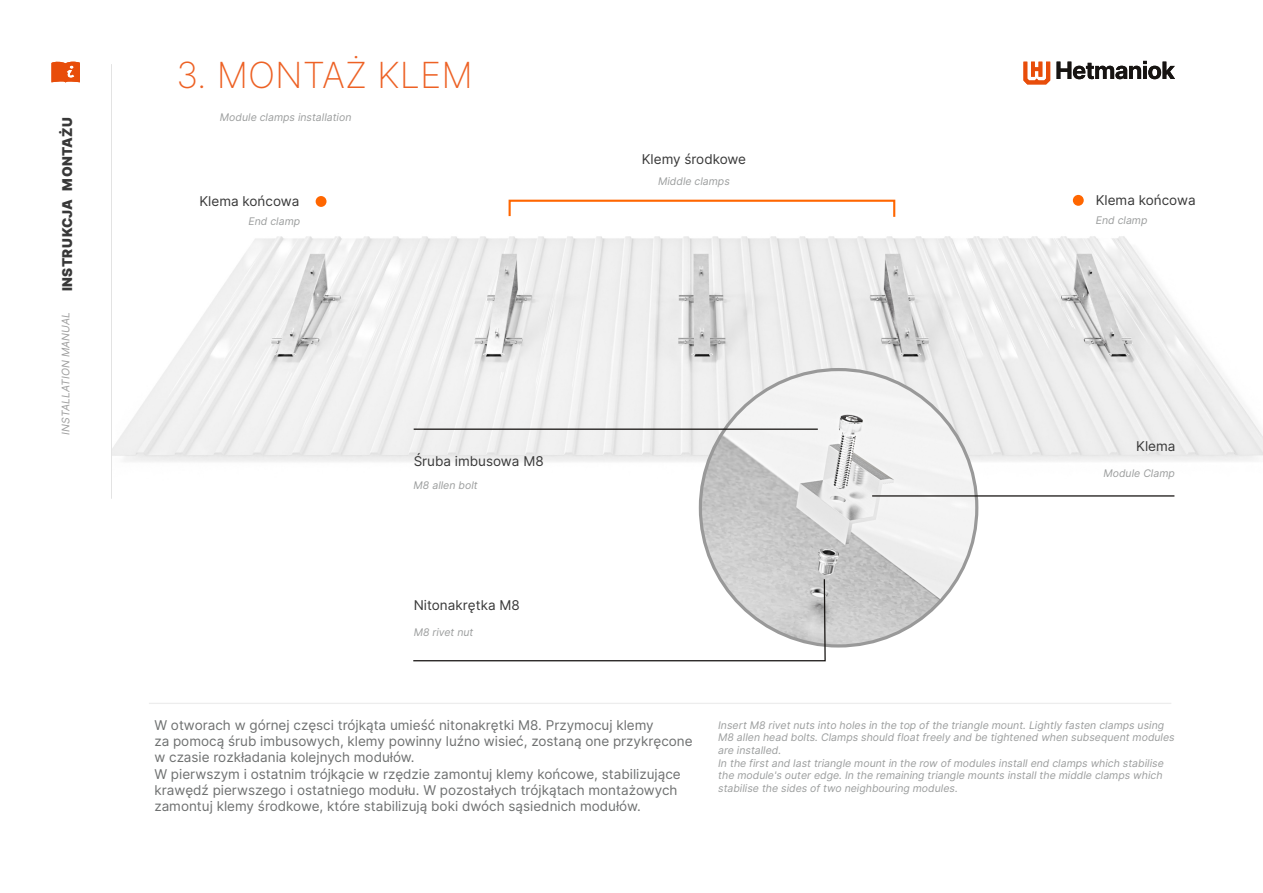
<style>
.page{position:relative;width:1263px;height:893px;background:#fff}
.page>*{position:absolute;margin:0;border:0;box-sizing:border-box;transform-origin:0 0}
.t1{font:200 36px "Inter";color:#ed6124}
.t2{font:13.5px/16.4px "Inter";color:#6e7070}
.t3{font:13.5px "Inter";color:#383838}
.t4{font:700 13.5px "Inter";letter-spacing:.04em;color:#383838}
.t5{font:italic 10.5px/12.8px "Inter";color:#9c9e9e}
.t6{font:italic 10.5px "Inter";color:#9e9e9e}
</style>
<div class="page">
<img style="left:113px;top:236px;width:1150px;height:244px">
<svg style="left:1023px;top:62px;width:27px;height:22px"></svg>
<svg style="left:1056px;top:61px;width:119px;height:18px"></svg>
<svg style="left:51px;top:62px;width:29px;height:21px"></svg>
<hr style="left:111px;top:64px;width:1px;height:434px;background:#e3e3e3">
<hr style="left:149px;top:703px;width:1022px;height:1px;background:#ededed">
<img style="left:700px;top:370px;width:277px;height:276px;border-radius:50%">
<svg style="left:413px;top:578px;width:413px;height:84px"></svg>
<hr style="left:414px;top:429px;width:404px;height:1px;background:#171412">
<hr style="left:872px;top:495px;width:302px;height:2px;background:#171412">
<svg style="left:508px;top:199px;width:388px;height:18px"></svg>
<div style="left:1073px;top:195px;width:11px;height:11px;background:#f60;border-radius:50%"></div>
<div style="left:316px;top:196px;width:10px;height:11px;background:#f60;border-radius:50%"></div>
<p class="t4" style="left:59px;top:291px;width:176px;rotate:-90deg">INSTRUKCJA MONTAŻU</p>
<p class="t6" style="left:59px;top:435px;width:124px;rotate:-90deg">INSTALLATION MANUAL</p>
<h1 class="t1" style="left:176px;top:53px;width:298px">3. MONTAŻ KLEM</h1>
<p class="t5" style="left:220px;top:111px;width:133px">Module clamps installation</p>
<p class="t3" style="left:642px;top:151px;width:106px">Klemy środkowe</p>
<p class="t5" style="left:658px;top:174px;width:73px">Middle clamps</p>
<p class="t3" style="left:199px;top:193px;width:101px">Klema końcowa</p>
<p class="t3" style="left:1096px;top:191px;width:101px">Klema końcowa</p>
<p class="t5" style="left:248px;top:214px;width:53px">End clamp</p>
<p class="t5" style="left:1096px;top:214px;width:53px">End clamp</p>
<p class="t3" style="left:414px;top:452px;width:132px">Śruba imbusowa M8</p>
<p class="t5" style="left:414px;top:479px;width:65px">M8 allen bolt</p>
<p class="t3" style="left:414px;top:597px;width:108px">Nitonakrętka M8</p>
<p class="t5" style="left:414px;top:626px;width:61px">M8 rivet nut</p>
<p class="t3" style="left:1136px;top:438px;width:41px">Klema</p>
<p class="t5" style="left:1103px;top:467px;width:73px">Module Clamp</p>
<p class="t2" style="left:154px;top:716px;width:540px">W otworach w górnej częsci trójkąta umieść nitonakrętki M8. Przymocuj klemy<br>za pomocą śrub imbusowych, klemy powinny luźno wisieć, zostaną one przykręcone w czasie rozkładania kolejnych modułów.<br>W pierwszym i ostatnim trójkącie w rzędzie zamontuj klemy końcowe, stabilizujące krawędź pierwszego i ostatniego modułu. W pozostałych trójkątach montażowych zamontuj klemy środkowe, które stabilizują boki dwóch sąsiednich modułów.</p>
<p class="t5" style="left:718px;top:718px;width:458px">Insert M8 rivet nuts into holes in the top of the triangle mount. Lightly fasten clamps using M8 allen head bolts. Clamps should float freely and be tightened when subsequent modules are installed.<br>In the first and last triangle mount in the row of modules install end clamps which stabilise the module's outer edge. In the remaining triangle mounts install the middle clamps which stabilise the sides of two neighbouring modules.</p>
</div>
